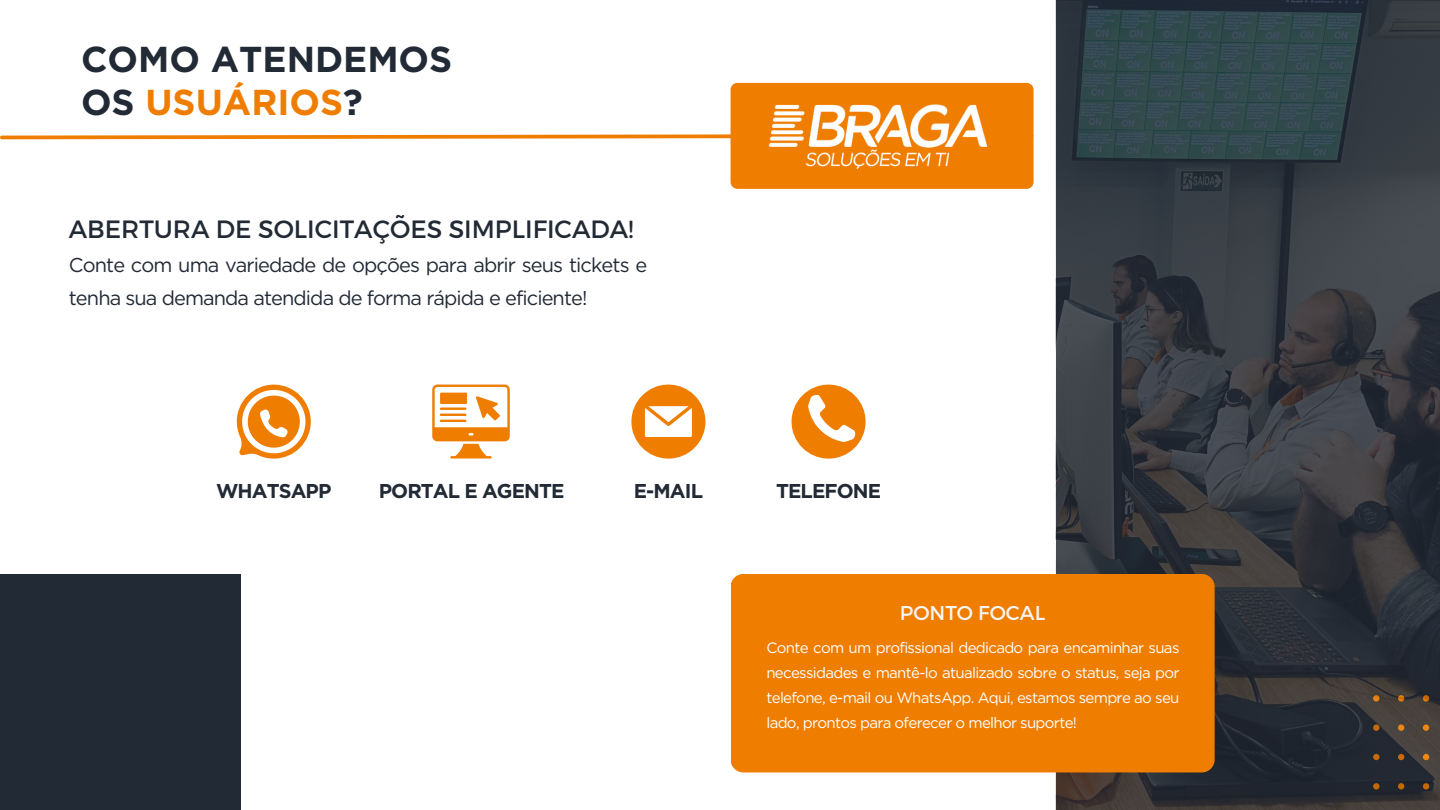
<style>
.page{position:relative;width:1440px;height:810px;background:#fff}
.page>*{position:absolute;margin:0;border:0;box-sizing:border-box;transform-origin:0 0}
.t1{font:700 36px/42.8px "Gotham";color:#222a35}
.t2{font:25px "Montserrat";color:#222a35}
.t3{font:20px/33px "Gotham";letter-spacing:-.045em;color:#222a35}
.t4{font:700 20px "Gotham";letter-spacing:-.045em;color:#222a35}
.t5{font:20px "Montserrat";color:#f6f6f6}
.t6{font:15px/24.8px "Gotham";letter-spacing:-.045em;color:#fff;text-align:justify}
.s1{color:#ef7d00}
</style>
<div class="page">
<div style="left:0;top:574px;width:241px;height:236px;background:#222a35"></div>
<div style="left:731px;top:83px;width:303px;height:106px;background:#ef7d00;border-radius:7px"></div>
<svg style="left:0;top:132px;width:1034px;height:9px"></svg>
<img style="left:766px;top:104px;width:231px;height:65px">
<img style="left:1056px;top:0;width:384px;height:810px">
<div style="left:731px;top:574px;width:483px;height:198px;background:#ef7d00;border-radius:13px"></div>
<svg style="left:237px;top:385px;width:74px;height:74px"></svg>
<svg style="left:432px;top:385px;width:78px;height:74px"></svg>
<div style="left:440px;top:393px;width:27px;height:11px;background:#ef7d00"></div>
<hr style="left:440px;top:408px;width:26px;height:2px;background:#ef7d00">
<hr style="left:440px;top:414px;width:26px;height:2px;background:#ef7d00">
<hr style="left:440px;top:420px;width:26px;height:2px;background:#ef7d00">
<svg style="left:631px;top:385px;width:74px;height:74px"></svg>
<svg style="left:792px;top:385px;width:74px;height:74px"></svg>
<p class="t1" style="left:81px;top:38px;width:373px">COMO ATENDEMOS<br>OS <span class="s1">USUÁRIOS</span>?</p>
<p class="t2" style="left:69px;top:213px;width:566px">ABERTURA DE SOLICITAÇÕES SIMPLIFICADA!</p>
<p class="t3" style="left:69px;top:249px;width:580px">Conte com uma variedade de opções para abrir seus tickets e tenha sua demanda atendida de forma rápida e eficiente!</p>
<p class="t4" style="left:216px;top:479px;width:117px">WHATSAPP</p>
<h2 class="t4" style="left:379px;top:479px;width:187px">PORTAL E AGENTE</h2>
<h5 class="t4" style="left:634px;top:479px;width:71px">E-MAIL</h5>
<p class="t4" style="left:776px;top:479px;width:107px">TELEFONE</p>
<h1 class="t5" style="left:900px;top:600px;width:147px">PONTO FOCAL</h1>
<p class="t6" style="left:766px;top:635px;width:415px">Conte com um profissional dedicado para encaminhar suas necessidades e mantê-lo atualizado sobre o status, seja por telefone, e-mail ou WhatsApp. Aqui, estamos sempre ao seu lado, prontos para oferecer o melhor suporte!</p>
</div>
